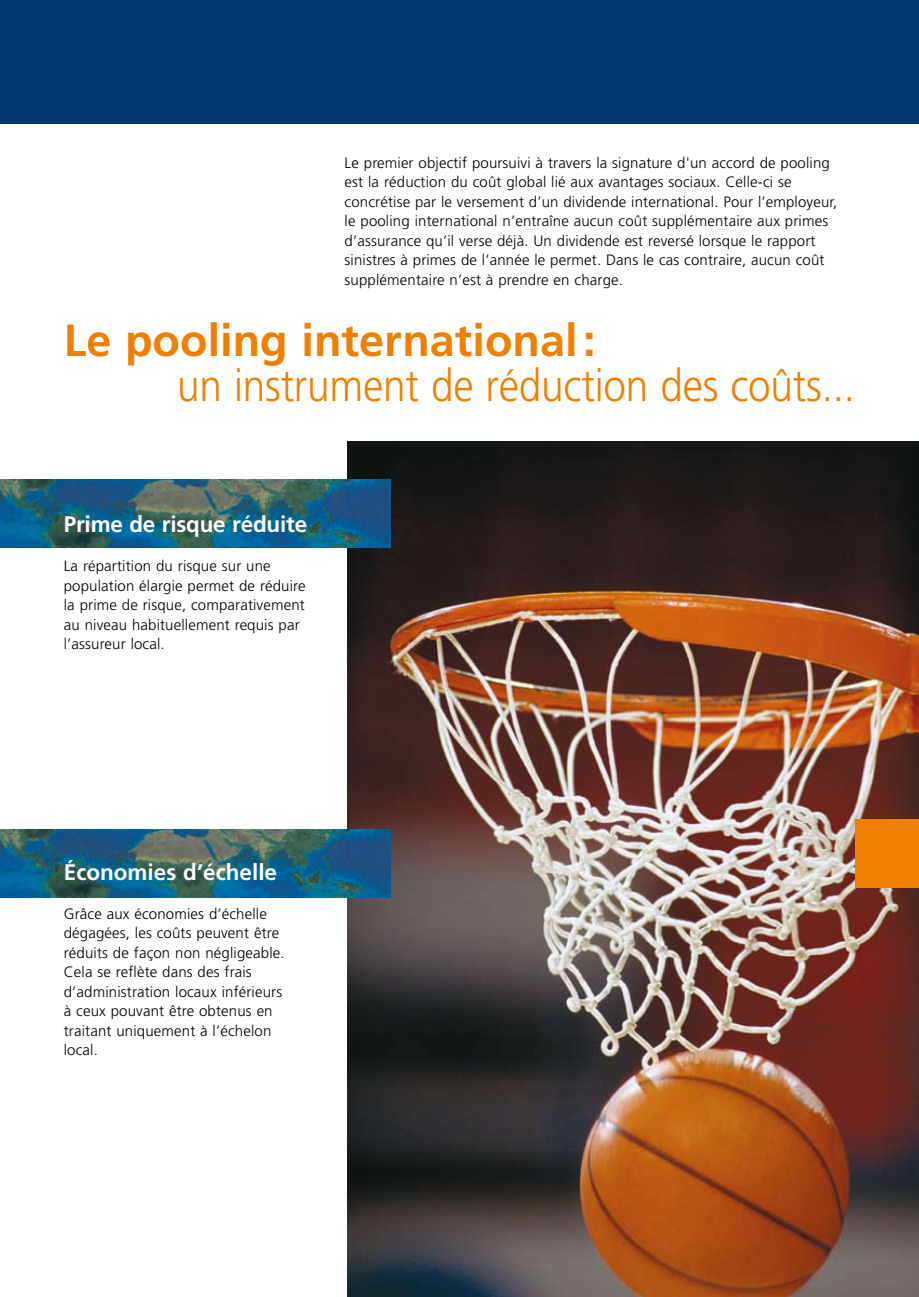
<style>
.page{position:relative;width:919px;height:1297px;background:#fff}
.page>*{position:absolute;margin:0;border:0;box-sizing:border-box;transform-origin:0 0}
.t1{font:300 45px "Frutiger";letter-spacing:-.005em;color:#ee7f00;scale:.9 1}
.t2{font:700 45px "Frutiger";color:#ee7f00}
.t3{font:700 22.5px "Frutiger";letter-spacing:-.01em;color:#fff}
.t4{font:300 15px/19.5px "Frutiger";letter-spacing:.01em;color:#000}
</style>
<div class="page">
<img style="left:347px;top:441px;width:571px;height:856px">
<div style="left:0;top:0;width:918px;height:123px;background:#003772"></div>
<div style="left:855px;top:820px;width:63px;height:68px;background:#ee7f00"></div>
<img style="left:0;top:479px;width:390px;height:68px">
<img style="left:0;top:829px;width:390px;height:68px">
<p class="t4" style="left:344px;top:153px;width:494px">Le premier objectif poursuivi à travers la signature d'un accord de pooling est la réduction du coût global lié aux avantages sociaux. Celle-ci se concrétise par le versement d’un dividende international. Pour l’employeur, le pooling international n’entraîne aucun coût supplémentaire aux primes d’assurance qu’il verse déjà. Un dividende est reversé lorsque le rapport sinistres à primes de l’année le permet. Dans le cas contraire, aucun coût supplémentaire n’est à prendre en charge.</p>
<h1 class="t2" style="left:64px;top:314px;width:533px">Le pooling international:</h1>
<h1 class="t1" style="left:177px;top:360px;width:754px">un instrument de réduction des coûts...</h1>
<h2 class="t3" style="left:64px;top:511px;width:245px">Prime de risque réduite</h2>
<p class="t4" style="left:64px;top:556px;width:243px">La répartition du risque sur une population élargie permet de réduire la prime de risque, comparativement au niveau habituellement requis par l’assureur local.</p>
<h2 class="t3" style="left:64px;top:859px;width:215px">Économies d’échelle</h2>
<p class="t4" style="left:64px;top:904px;width:222px">Grâce aux économies d’échelle dégagées, les coûts peuvent être réduits de façon non négligeable.<br>Cela se reflète dans des frais d’administration locaux inférieurs à ceux pouvant être obtenus en traitant uniquement à l’échelon local.</p>
</div>
